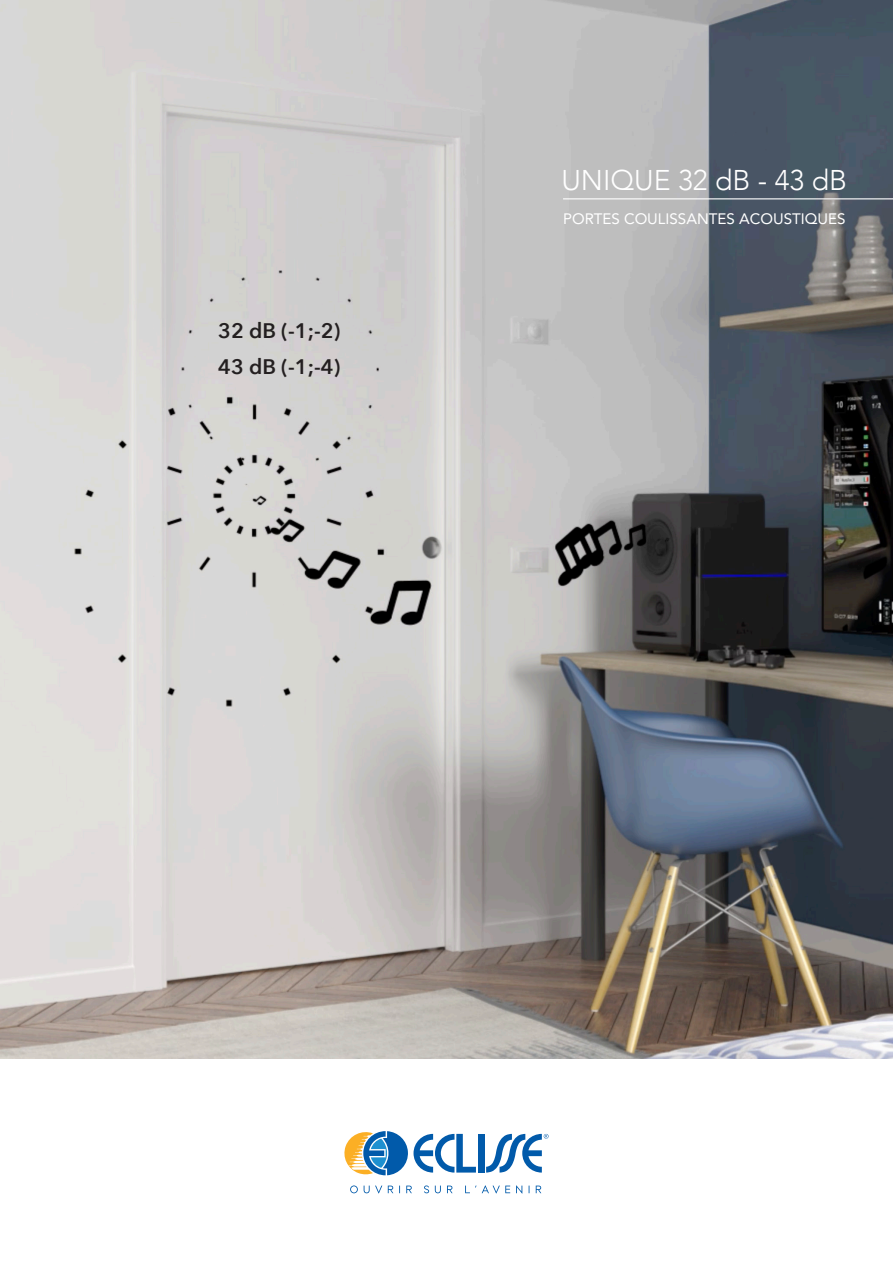
<style>
.page{position:relative;width:893px;height:1263px;background:#fff}
.page>*{position:absolute;margin:0;border:0;box-sizing:border-box;transform-origin:0 0}
.t1{font:300 28.5px "Avenir";color:#fff}
.t2{font:600 21px "Avenir Next";color:#231f20}
.t3{font:15.15px "Avenir";color:#fff}
</style>
<div class="page">
<img style="left:0;top:0;width:893px;height:1059px">
<hr style="left:563px;top:198px;width:330px;height:1px;background:#fff">
<svg style="left:350px;top:1185px;width:191px;height:8px"></svg>
<div style="left:478px;top:1134px;width:6px;height:38px;background:#015aaa"></div>
<svg style="left:344px;top:1131px;width:132px;height:44px"></svg>
<svg style="left:486px;top:1134px;width:63px;height:38px"></svg>
<p class="t2" style="left:218px;top:312px;width:124px">32 dB (-1;-2)</p>
<p class="t2" style="left:218px;top:348px;width:124px">43 dB (-1;-4)</p>
<p class="t1" style="left:561px;top:164px;width:287px">UNIQUE 32 dB - 43 dB</p>
<p class="t3" style="left:563px;top:206px;width:284px">PORTES COULISSANTES ACOUSTIQUES</p>
</div>
